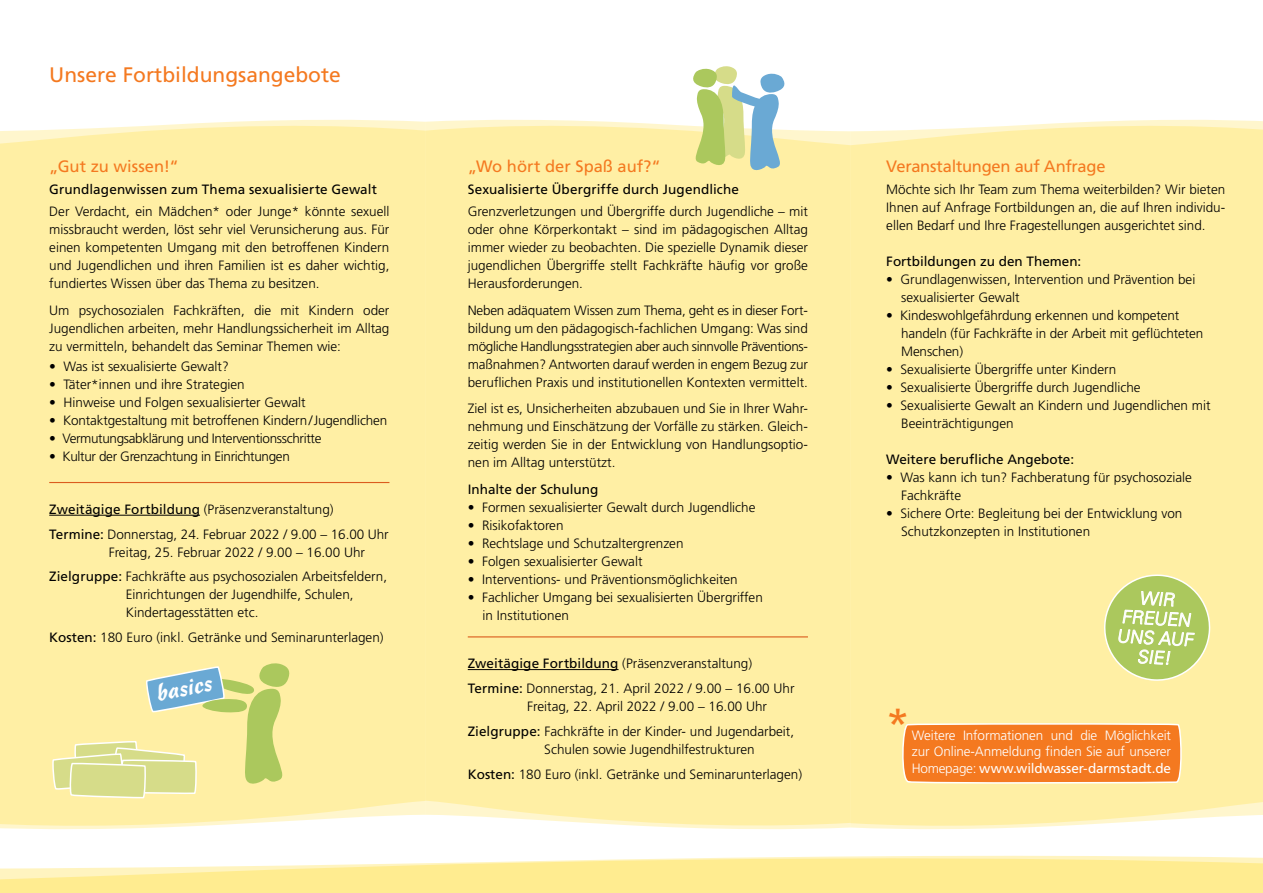
<style>
.page{position:relative;width:1263px;height:893px;background:#fff}
.page>*{position:absolute;margin:0;border:0;box-sizing:border-box;transform-origin:0 0}
.t1{font:42px "Frutiger LT Pro";color:#f47920}
.t2{font:22.5px "Cascade Script";color:#fff}
.t3{font:21px "Frutiger LT Pro";color:#f47920}
.t4{font:300 18px/19.5px "Univers";color:#fff;text-align:center}
.t5{font:16.5px "Frutiger LT Pro";letter-spacing:-.01em;color:#f47920}
.t6{font:300 13.5px/18px "Frutiger LT Pro";color:#000}
.t7{font:13.5px "Frutiger LT Pro";color:#000}
.t8{font:300 13.5px/16.5px "Frutiger LT Pro";letter-spacing:-.01em;color:#fff;text-align:justify}
.t9{font:300 13.5px "Frutiger LT Pro";letter-spacing:-.025em;color:#000}
.s1{font-weight:400}
</style>
<div class="page">
<svg style="left:0;top:855px;width:1263px;height:38px;background:#ffefa5"></svg>
<div style="left:0;top:122px;width:425px;height:706px;background:#ffefa4"></div>
<div style="left:850px;top:122px;width:413px;height:706px;background:#ffefa4"></div>
<div style="left:425px;top:122px;width:425px;height:705px;background:#ffefa4"></div>
<hr style="left:49px;top:482px;width:340px;height:1px;background:#db5c1e">
<hr style="left:49px;top:515px;width:151px;height:1px;background:#000">
<hr style="left:468px;top:636px;width:340px;height:1px;background:#db5c1e">
<hr style="left:468px;top:669px;width:150px;height:1px;background:#000">
<svg style="left:900px;top:722px;width:285px;height:62px;background:#f58733"></svg>
<svg style="left:1102px;top:572px;width:110px;height:109px;background:#ccd986"></svg>
<svg style="left:50px;top:661px;width:241px;height:138px;background:#e3e29d"></svg>
<svg style="left:690px;top:66px;width:97px;height:109px"></svg>
<h3 class="t3" style="left:49px;top:62px;width:293px">Unsere Fortbildungsangebote</h3>
<p class="t5" style="left:49px;top:156px;width:131px">„Gut zu wissen!“</p>
<p class="t7" style="left:49px;top:181px;width:329px">Grundlagenwissen zum Thema sexualisierte Gewalt</p>
<p class="t6" style="left:49px;top:203px;width:342px;text-align:justify">Der Verdacht, ein Mädchen* oder Junge* könnte sexuell missbraucht werden, löst sehr viel Verunsicherung aus. Für einen kompetenten Umgang mit den betroffenen Kindern und Jugendlichen und ihren Familien ist es daher wichtig, fundiertes Wissen über das Thema zu besitzen.</p>
<p class="t6" style="left:49px;top:301px;width:342px;text-align:justify">Um psychosozialen Fachkräften, die mit Kindern oder Jugendlichen arbeiten, mehr Handlungssicherheit im Alltag zu vermitteln, behandelt das Seminar Themen wie:</p>
<p class="t6" style="left:49px;top:357px;width:181px">• Was ist sexualisierte Gewalt?</p>
<p class="t6" style="left:49px;top:375px;width:197px">• Täter*innen und ihre Strategien</p>
<p class="t6" style="left:49px;top:393px;width:258px">• Hinweise und Folgen sexualisierter Gewalt</p>
<p class="t6" style="left:49px;top:411px;width:340px">• Kontaktgestaltung mit betroffenen Kindern/Jugendlichen</p>
<p class="t9" style="left:49px;top:430px;width:274px">• Vermutungsabklärung und Interventionsschritte</p>
<p class="t9" style="left:49px;top:448px;width:242px">• Kultur der Grenzachtung in Einrichtungen</p>
<p class="t6" style="left:49px;top:497px;width:341px;line-height:24.8px"><span class="s1">Zweitägige Fortbildung</span> (Präsenzveranstaltung)<br><span class="s1">Termine:</span> Donnerstag, 24. Februar 2022 / 9.00 – 16.00 Uhr</p>
<p class="t6" style="left:49px;top:540px;width:339px;line-height:24.8px;text-indent:59px">Freitag, 25. Februar 2022 / 9.00 – 16.00 Uhr<br><span class="s1">Zielgruppe:</span> Fachkräfte aus psychosozialen Arbeitsfeldern,</p>
<p class="t6" style="left:126px;top:586px;width:229px">Einrichtungen der Jugendhilfe, Schulen,<br>Kindertagesstätten etc.</p>
<p class="t6" style="left:49px;top:629px;width:336px"><span class="s1">Kosten:</span> 180 Euro (inkl. Getränke und Seminarunterlagen)</p>
<h2 class="t2" style="left:155px;top:680px;width:58px;rotate:-11deg">basics</h2>
<p class="t5" style="left:468px;top:156px;width:194px">„Wo hört der Spaß auf?“</p>
<p class="t7" style="left:468px;top:181px;width:273px">Sexualisierte Übergriffe durch Jugendliche</p>
<p class="t6" style="left:468px;top:203px;width:342px;text-align:justify">Grenzverletzungen und Übergriffe durch Jugendliche – mit oder ohne Körperkontakt – sind im pädagogischen Alltag immer wieder zu beobachten. Die spezielle Dynamik dieser jugendlichen Übergriffe stellt Fachkräfte häufig vor große Herausforderungen.</p>
<p class="t6" style="left:468px;top:301px;width:342px;text-align:justify">Neben adäquatem Wissen zum Thema, geht es in dieser Fort&shy;bildung um den pädagogisch-fachlichen Umgang: Was sind mögliche Handlungsstrategien aber auch sinnvolle Präventions&shy;maßnahmen? Antworten darauf werden in engem Bezug zur beruflichen Praxis und institutionellen Kontexten vermittelt.</p>
<p class="t6" style="left:468px;top:400px;width:342px;text-align:justify">Ziel ist es, Unsicherheiten abzubauen und Sie in Ihrer Wahr&shy;nehmung und Einschätzung der Vorfälle zu stärken. Gleich&shy;zeitig werden Sie in der Entwicklung von Handlungsoptio&shy;nen im Alltag unterstützt.</p>
<p class="t7" style="left:468px;top:481px;width:132px">Inhalte der Schulung</p>
<p class="t6" style="left:468px;top:498px;width:289px">• Formen sexualisierter Gewalt durch Jugendliche</p>
<p class="t6" style="left:468px;top:516px;width:97px">• Risikofaktoren</p>
<p class="t6" style="left:468px;top:534px;width:217px">• Rechtslage und Schutzaltergrenzen</p>
<p class="t6" style="left:468px;top:552px;width:176px">• Folgen sexualisierter Gewalt</p>
<p class="t6" style="left:468px;top:570px;width:272px">• Interventions- und Präventionsmöglichkeiten</p>
<p class="t6" style="left:483px;top:588px;width:282px;text-indent:-15px">• Fachlicher Umgang bei sexualisierten Übergriffen in Institutionen</p>
<p class="t6" style="left:468px;top:651px;width:328px;line-height:24.8px"><span class="s1">Zweitägige Fortbildung</span> (Präsenzveranstaltung)<br><span class="s1">Termine:</span> Donnerstag, 21. April 2022 / 9.00 – 16.00 Uhr</p>
<p class="t6" style="left:468px;top:694px;width:328px;line-height:24.8px;text-indent:59px">Freitag, 22. April 2022 / 9.00 – 16.00 Uhr<br><span class="s1">Zielgruppe:</span> Fachkräfte in der Kinder- und Jugendarbeit,</p>
<p class="t6" style="left:468px;top:737px;width:336px;line-height:24.8px;text-indent:77px">Schulen sowie Jugendhilfestrukturen<br><span class="s1">Kosten:</span> 180 Euro (inkl. Getränke und Seminarunterlagen)</p>
<p class="t5" style="left:886px;top:156px;width:221px">Veranstaltungen auf Anfrage</p>
<p class="t6" style="left:886px;top:180px;width:341px;text-align:justify">Möchte sich Ihr Team zum Thema weiterbilden? Wir bieten Ihnen auf Anfrage Fortbildungen an, die auf Ihren individu&shy;ellen Bedarf und Ihre Fragestellungen ausgerichtet sind.</p>
<p class="t7" style="left:886px;top:253px;width:197px">Fortbildungen zu den Themen:</p>
<p class="t6" style="left:901px;top:270px;width:296px;text-indent:-15px">• Grundlagenwissen, Intervention und Prävention bei sexualisierter Gewalt</p>
<p class="t6" style="left:901px;top:306px;width:304px;text-indent:-15px">• Kindeswohlgefährdung erkennen und kompetent handeln (für Fachkräfte in der Arbeit mit geflüchteten<br>Menschen)</p>
<p class="t6" style="left:886px;top:360px;width:232px">• Sexualisierte Übergriffe unter Kindern</p>
<p class="t6" style="left:886px;top:378px;width:256px">• Sexualisierte Übergriffe durch Jugendliche</p>
<p class="t6" style="left:901px;top:396px;width:311px;text-indent:-15px">• Sexualisierte Gewalt an Kindern und Jugendlichen mit<br>Beeinträchtigungen</p>
<p class="t7" style="left:886px;top:451px;width:189px">Weitere berufliche Angebote:</p>
<p class="t6" style="left:901px;top:468px;width:292px;text-indent:-15px">• Was kann ich tun? Fachberatung für psychosoziale<br>Fachkräfte</p>
<p class="t6" style="left:901px;top:504px;width:283px;text-indent:-15px">• Sichere Orte: Begleitung bei der Entwicklung von<br>Schutzkonzepten in Institutionen</p>
<h1 class="t1" style="left:886px;top:699px;width:25px">*</h1>
<h3 class="t4" style="left:1119px;top:587px;width:78px;rotate:3deg">Wir freuen uns auf sie!</h3>
<p class="t8" style="left:912px;top:727px;width:261px">Weitere Informationen und die Möglichkeit zur Online-Anmeldung finden Sie auf unserer Homepage: <span class="s1">www.wildwasser-darmstadt.de</span></p>
</div>
